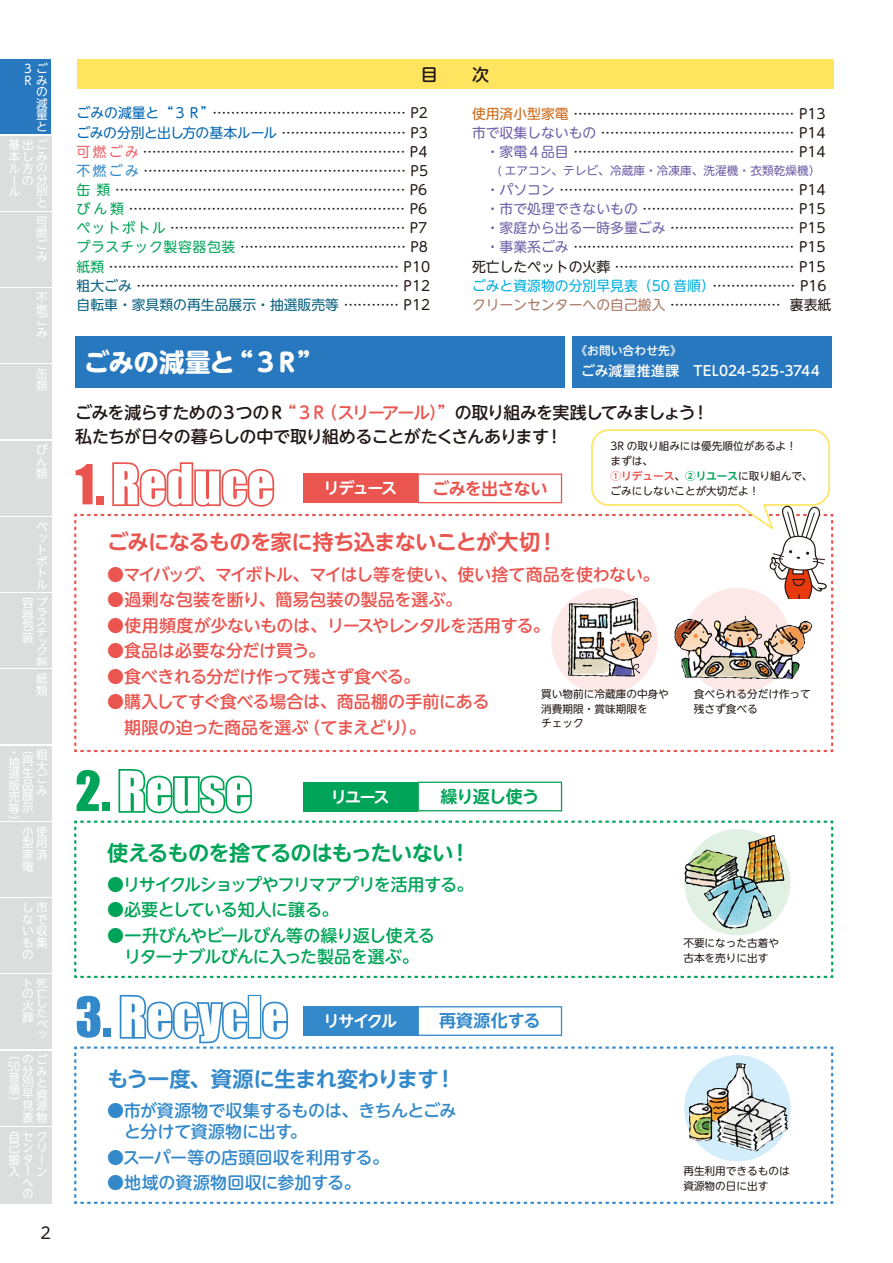
<style>
.page{position:relative;width:893px;height:1263px;background:#fff}
.page>*{position:absolute;margin:0;border:0;box-sizing:border-box;transform-origin:0 0}
.t1{font:51px "Impact";letter-spacing:.015em;color:#3389ca}
.t2{font:51px "Impact";letter-spacing:.015em;color:#ea5550}
.t3{font:51px "Impact";letter-spacing:.015em;color:#00a458}
.t4{font:700 25.5px "UD Shin M Go Pro";letter-spacing:-.025em;color:#fff}
.t5{font:700 21.3px "UD Shin M Go Pro De";letter-spacing:-.03em;color:#ea5550}
.t6{font:700 21.3px "UD Shin M Go Pro De";letter-spacing:-.035em;color:#00a458}
.t7{font:700 21.3px "UD Shin M Go Pro De";letter-spacing:-.025em;color:#3389ca}
.t8{font:500 16.95px/25.5px "UD Shin M Go Pro";letter-spacing:-.015em;color:#ea5550}
.t9{font:500 16.95px/23.4px "UD Shin M Go Pro";letter-spacing:-.05em;color:#221815}
.t10{font:500 16.95px/21.3px "UD Shin M Go Pro";letter-spacing:-.035em;color:#00a458}
.t11{font:500 16.95px/21.3px "UD Shin M Go Pro";letter-spacing:-.015em;color:#3389ca}
.t12{font:500 16.95px "UD Shin M Go Pro";letter-spacing:-.07em;color:#00a458}
.t13{font:500 16.95px "UD Shin M Go Pro";letter-spacing:.005em;color:#3389ca}
.t14{font:700 16.95px "UD Shin M Go Pro De";letter-spacing:-.035em;color:#ea5550}
.t15{font:700 16.95px "UD Shin M Go Pro De";letter-spacing:.005em;color:#3389ca}
.t16{font:700 16.95px "UD Shin M Go Pro De";letter-spacing:-.045em;color:#00a458}
.t17{font:700 15.9px "UD Shin M Go Pro De";letter-spacing:-.095em;color:#fff}
.t18{font:15.9px "UD Shin M Go Pro";color:#221815}
.t19{font:13.8px/19.2px "UD Shin M Go Pro";color:#221815}
.t20{font:500 13.8px "UD Shin M Go Pro";color:#fff}
.t21{font:11.7px/11.7px "UD Shin M Go Pro";color:#fff;text-align:justify}
.t22{font:11.7px "UD Shin M Go Pro";color:#6e60a8}
.t23{font:11.7px/11.7px "UD Shin M Go Pro";color:#fff;text-align:justify;scale:.8 1}
.t24{font:500 11.7px "UD Shin M Go Pro";letter-spacing:.01em;color:#fff}
.t25{font:11.7px/11.4px "UD Shin M Go Pro";color:#fff;scale:.95 1}
.t26{font:11.55px/11.6px "UD Shin M Go Pro";color:#fff;text-align:justify}
.t27{font:10.65px/14.9px "UD Shin M Go Pro";color:#221815}
.t28{font:10.35px "UD Shin M Go Pro";color:#fff;scale:1.14 1}
.t29{font:10.2px/10.2px "UD Shin M Go Pro";color:#fff;text-align:justify;scale:1.15 1}
.t30{font:9.3px "UD Shin M Go Pro";color:#fff;scale:1.25 1}
.s1{font-size:11.7px}
.s2{font-size:11.4px}
.s3{color:#0065b2}
.s4{color:#eb6168}
.s5{color:#3389ca}
.s6{color:#00a458}
.s7{color:#08607f}
.s8{color:#cd6715}
.s9{color:#6e60a8}
.s10{color:#00aee0}
.s11{color:#a97561}
.s12{color:#ea5550}
.s13{font-family:"UD Shin M Go Pro De";font-weight:700;color:#ea5550}
.s14{font-family:"UD Shin M Go Pro De";font-weight:700;color:#00a458}
</style>
<div class="page">
<svg style="left:0;top:210px;width:51px;height:916px"></svg>
<div style="left:0;top:60px;width:51px;height:74px;background:#2778be"></div>
<div style="left:77px;top:60px;width:756px;height:29px;background:#ffe55f"></div>
<div style="left:0;top:1127px;width:51px;height:76px;background:#dcdddd"></div>
<div style="left:0;top:1051px;width:51px;height:74px;background:#dcdddd"></div>
<div style="left:0;top:974px;width:51px;height:75px;background:#dcdddd"></div>
<div style="left:0;top:898px;width:51px;height:75px;background:#dcdddd"></div>
<div style="left:0;top:822px;width:51px;height:74px;background:#dcdddd"></div>
<div style="left:0;top:746px;width:51px;height:74px;background:#dcdddd"></div>
<div style="left:0;top:669px;width:51px;height:75px;background:#dcdddd"></div>
<div style="left:0;top:593px;width:51px;height:75px;background:#dcdddd"></div>
<div style="left:0;top:517px;width:51px;height:74px;background:#dcdddd"></div>
<div style="left:0;top:441px;width:51px;height:74px;background:#dcdddd"></div>
<div style="left:0;top:364px;width:51px;height:75px;background:#dcdddd"></div>
<div style="left:0;top:288px;width:51px;height:75px;background:#dcdddd"></div>
<div style="left:0;top:212px;width:51px;height:75px;background:#dcdddd"></div>
<div style="left:0;top:136px;width:51px;height:74px;background:#dcdddd"></div>
<svg style="left:74px;top:1046px;width:760px;height:158px"></svg>
<div style="left:75px;top:336px;width:489px;height:51px;background:#2778be"></div>
<div style="left:573px;top:336px;width:259px;height:51px;background:#2778be"></div>
<div style="left:303px;top:1006px;width:115px;height:30px;background:#3389ca"></div>
<div style="left:418px;top:1006px;width:144px;height:30px;border:1px solid #3389ca"></div>
<svg style="left:74px;top:820px;width:760px;height:158px"></svg>
<div style="left:303px;top:782px;width:115px;height:29px;background:#00a458"></div>
<div style="left:418px;top:782px;width:144px;height:29px;border:1px solid #00a458"></div>
<img style="left:684px;top:836px;width:88px;height:93px">
<img style="left:689px;top:1063px;width:99px;height:88px">
<svg style="left:74px;top:429px;width:759px;height:323px"></svg>
<p class="t21" style="left:22px;top:63px;width:27px;text-align:right">３ご<br>Ｒみの<br>減<br>量<br>と</p>
<p class="t21" style="left:8px;top:139px;width:41px;text-align:left">基出ご本しみル方のー<br>ル</p>
<p class="t21" style="left:36px;top:174px;width:13px;line-height:11.2px;text-indent:-14px">の分別と</p>
<p class="t21" style="left:36px;top:215px;width:13px">可燃ごみ</p>
<p class="t21" style="left:36px;top:291px;width:13px">不燃ごみ</p>
<p class="t21" style="left:36px;top:367px;width:13px">缶類</p>
<p class="t21" style="left:36px;top:444px;width:13px">びん類</p>
<p class="t21" style="left:36px;top:520px;width:13px;text-align:left">ペットボトル</p>
<p class="t29" style="left:36px;top:596px;width:12px;text-align:left">プラスチック</p>
<p class="t30" style="left:36px;top:654px;width:10px">製</p>
<p class="t21" style="left:22px;top:596px;width:13px">容器包装</p>
<p class="t21" style="left:36px;top:672px;width:13px">紙類</p>
<p class="t21" style="left:36px;top:748px;width:13px">粗大ごみ</p>
<p class="t21" style="left:8px;top:745px;width:27px;line-height:10.2px;text-align:right">・（再</p>
<p class="t21" style="left:22px;top:766px;width:13px">生</p>
<p class="t26" style="left:9px;top:779px;width:27px">販<span class="s1">品</span>売<span class="s1">展</span>等<span class="s1">示</span></p>
<p class="t26" style="left:9px;top:756px;width:13px">抽選</p>
<p class="t26" style="left:9px;top:814px;width:13px">）</p>
<p class="t21" style="left:22px;top:825px;width:27px">小使型用家済電</p>
<p class="t21" style="left:22px;top:901px;width:27px">し市なでい収も集の</p>
<p class="t29" style="left:36px;top:977px;width:11px;text-indent:-14px">ト死亡したペッ</p>
<p class="t21" style="left:22px;top:987px;width:13px">の火葬</p>
<p class="t28" style="left:22px;top:1051px;width:24px">の<span class="s2">ご</span></p>
<p class="t23" style="left:22px;top:1064px;width:33px;text-indent:-11px">　分<span class="s2">み</span>別<span class="s2">と</span>早<span class="s2">資</span>見<span class="s2">源</span>表<span class="s2">物</span></p>
<p class="t21" style="left:9px;top:1042px;width:13px;line-height:23.7px">（音</p>
<p class="t21" style="left:9px;top:1083px;width:13px">順）</p>
<p class="t23" style="left:8px;top:1060px;width:17px">50</p>
<p class="t21" style="left:9px;top:1130px;width:39px;text-align:left">自セク己ンリ搬ター入ー</p>
<p class="t25" style="left:23px;top:1176px;width:13px">への</p>
<p class="t21" style="left:36px;top:1165px;width:12px">ン</p>
<p class="t18" style="left:41px;top:1220px;width:12px">2</p>
<p class="t9" style="left:421px;top:62px;width:70px">目　　次</p>
<p class="t19" style="left:77px;top:103px;width:355px"><span class="s3">ごみの減量と“３Ｒ”</span>…………………………………… P2<span class="s3">ごみの分別と出し方の基本ルール</span> ……………………… P3<span class="s4">可燃ごみ</span> ………………………………………………… P4<span class="s5">不燃ごみ</span> ………………………………………………… P5<span class="s6">缶類</span> ……………………………………………………… P6<span class="s6">びん類</span> …………………………………………………… P6<span class="s6">ペットボトル</span> …………………………………………… P7<span class="s6">プラスチック製容器包装</span> ……………………………… P8<span class="s6">紙類</span> ……………………………………………………… P10<span class="s7">粗大ごみ</span> ………………………………………………… P12<span class="s7">自転車・家具類の再生品展示・抽選販売等</span> ………… P12</p>
<p class="t19" style="left:472px;top:103px;width:355px;text-align:justify"><span class="s8">使用済小型家電</span> ………………………………………… P13<span class="s9">市で収集しないもの</span> …………………………………… P14<span class="s9">　・家電４品目</span> ………………………………………… P14</p>
<p class="t22" style="left:497px;top:161px;width:324px">( エアコン、テレビ、冷蔵庫・冷凍庫、洗濯機・衣類乾燥機）</p>
<p class="t19" style="left:472px;top:179px;width:361px"><span class="s9">　・パソコン</span> …………………………………………… P14<span class="s9">　・市で処理できないもの</span> …………………………… P15<span class="s9">　・家庭から出る一時多量ごみ</span> ……………………… P15<span class="s9">　・事業系ごみ</span> ………………………………………… P15死亡したペットの火葬 ………………………………… P15<span class="s10">ごみと資源物の分別早見表（50 音順）</span>……………… P16<span class="s11">クリーンセンターへの自己搬入</span> …………………… 裏表紙</p>
<h2 class="t4" style="left:84px;top:341px;width:241px">ごみの減量と“３Ｒ”</h2>
<p class="t24" style="left:575px;top:341px;width:108px">《お問い合わせ先》</p>
<p class="t20" style="left:581px;top:359px;width:240px">ごみ減量推進課　TEL024-525-3744</p>
<p class="t9" style="left:75px;top:400px;width:635px">ごみを減らすための３つのＲ<span class="s12">“３Ｒ（スリーアール）”</span>の取り組みを実践してみましょう！私たちが日々の暮らしの中で取り組めることがたくさんあります！</p>
<p class="t27" style="left:611px;top:438px;width:203px">3R の取り組みには優先順位があるよ！<br>まずは、<br><span class="s13">①リデュース</span>、<span class="s14">②リユース</span>に取り組んで、ごみにしないことが大切だよ！</p>
<h1 class="t2" style="left:75px;top:445px;width:200px">1. Reduce</h1>
<p class="t17" style="left:323px;top:475px;width:75px">リデュース</p>
<p class="t14" style="left:432px;top:475px;width:117px">ごみを出さない</p>
<h3 class="t5" style="left:107px;top:525px;width:452px">ごみになるものを家に持ち込まないことが大切！</h3>
<p class="t8" style="left:107px;top:560px;width:554px">●マイバッグ、マイボトル、マイはし等を使い、使い捨て商品を使わない。</p>
<p class="t8" style="left:107px;top:586px;width:357px">●過剰な包装を断り、簡易包装の製品を選ぶ。</p>
<p class="t8" style="left:107px;top:611px;width:444px">●使用頻度が少ないものは、リースやレンタルを活用する。</p>
<p class="t8" style="left:107px;top:637px;width:219px">●食品は必要な分だけ買う。</p>
<p class="t8" style="left:107px;top:662px;width:315px">●食べきれる分だけ作って残さず食べる。</p>
<p class="t8" style="left:107px;top:688px;width:384px">●購入してすぐ食べる場合は、商品棚の手前にある　期限の迫った商品を選ぶ（てまえどり）。</p>
<p class="t27" style="left:541px;top:686px;width:129px">買い物前に冷蔵庫の中身や消費期限・賞味期限を<br>チェック</p>
<h1 class="t3" style="left:75px;top:751px;width:178px">2. Reuse</h1>
<p class="t17" style="left:331px;top:784px;width:60px">リユース</p>
<p class="t16" style="left:440px;top:783px;width:100px">繰り返し使う</p>
<h3 class="t6" style="left:107px;top:835px;width:365px">使えるものを捨てるのはもったいない！</h3>
<p class="t12" style="left:107px;top:871px;width:368px">●リサイクルショップやフリマアプリを活用する。</p>
<p class="t10" style="left:107px;top:898px;width:233px">●必要としている知人に譲る。</p>
<p class="t10" style="left:107px;top:924px;width:329px">●一升びんやビールびん等の繰り返し使える　リターナブルびんに入った製品を選ぶ。</p>
<h1 class="t1" style="left:75px;top:977px;width:214px">3. Recycle</h1>
<p class="t17" style="left:323px;top:1008px;width:75px">リサイクル</p>
<p class="t15" style="left:439px;top:1007px;width:103px">再資源化する</p>
<h3 class="t7" style="left:107px;top:1061px;width:350px">もう一度、資源に生まれ変わります！</h3>
<p class="t11" style="left:107px;top:1099px;width:385px">●市が資源物で収集するものは、きちんとごみ　　　と分けて資源物に出す。</p>
<p class="t11" style="left:107px;top:1145px;width:283px">●スーパー等の店頭回収を利用する。</p>
<p class="t13" style="left:107px;top:1169px;width:255px">●地域の資源物回収に参加する。</p>
<p class="t27" style="left:694px;top:686px;width:118px">食べられる分だけ作って残さず食べる</p>
<p class="t27" style="left:683px;top:935px;width:97px">不要になった古着や古本を売りに出す</p>
<p class="t27" style="left:683px;top:1163px;width:108px">再生利用できるものは資源物の日に出す</p>
</div>
